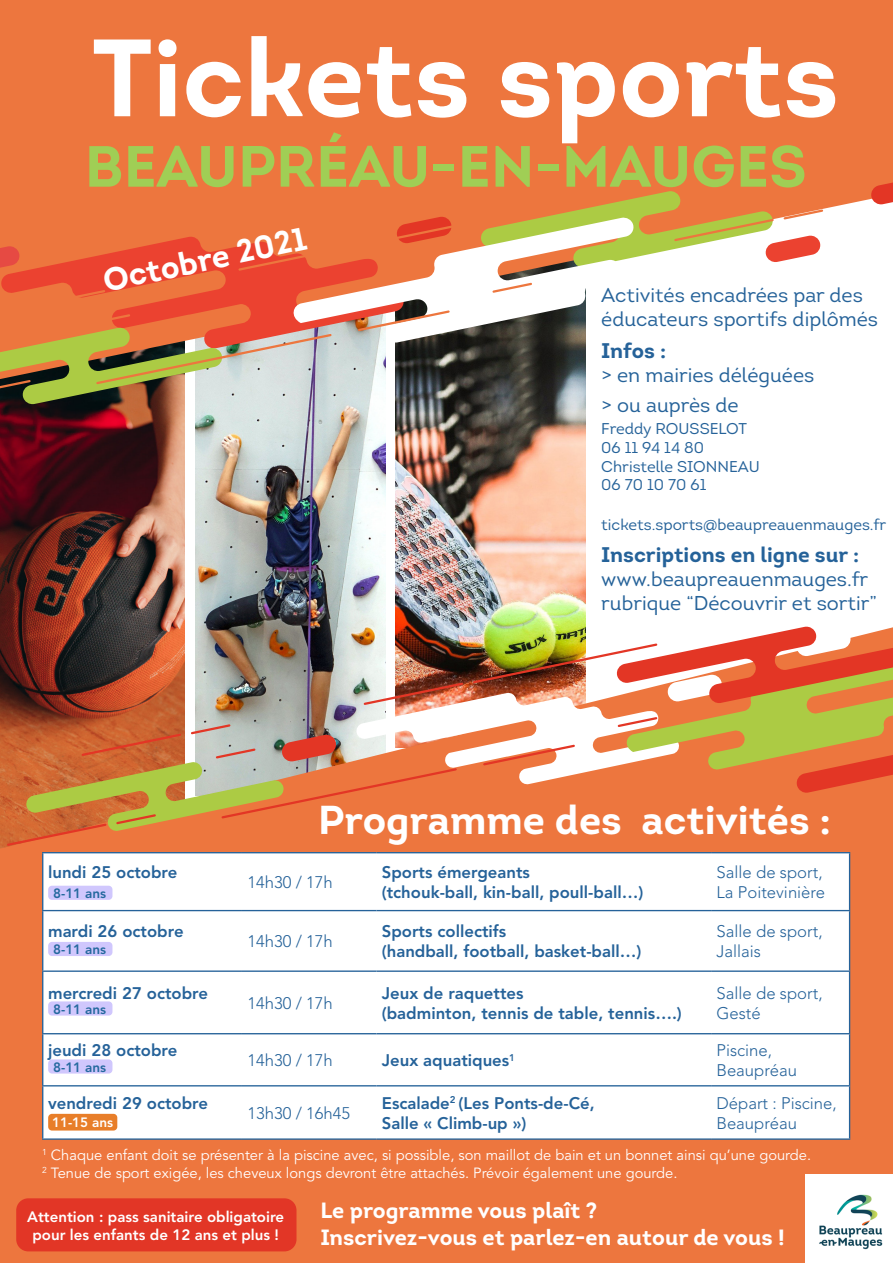
<style>
.page{position:relative;width:893px;height:1263px;background:#fff}
.page>*{position:absolute;margin:0;border:0;box-sizing:border-box;transform-origin:0 0}
.t1{font:700 109.65px "Intro";color:#fff}
.t2{font:700 58.05px "Intro";color:#a0ce55}
.t3{font:700 40.2px "Intro";color:#fff}
.t4{font:700 32.25px "Intro";color:#fff}
.t5{font:700 22.05px "Intro";color:#fff}
.t6{font:700 21.15px "Intro";color:#256299}
.t7{font:20.1px/24px "Intro";color:#256299}
.t8{font:800 16.65px "Avenir LT Std";color:#256299}
.t9{font:300 16.65px "Avenir LT Std";color:#256299}
.t10{font:15.6px "Intro";color:#256299}
.t11{font:800 15px/18px "Avenir LT Std";color:#fff;text-align:center}
.t12{font:14.7px "Avenir LT Std";color:#fff}
.t13{font:800 13.5px "Avenir LT Std";color:#24699e}
.t14{font:800 13.5px "Avenir LT Std";color:#fff}
</style>
<div class="page">
<img style="left:196px;top:413px;width:189px;height:214px">
<img style="left:0;top:413px;width:184px;height:214px">
<img style="left:395px;top:413px;width:190px;height:213px">
<div style="left:0;top:0;width:893px;height:209px;background:#ed763e"></div>
<svg style="left:870px;top:177px;width:23px;height:28px"></svg>
<svg style="left:289px;top:190px;width:532px;height:18px;background:#e77d3e"></svg>
<svg style="left:0;top:208px;width:825px;height:205px"></svg>
<div style="left:0;top:627px;width:893px;height:636px;background:#ed763e"></div>
<img style="left:355px;top:626px;width:538px;height:16px">
<img style="left:5px;top:642px;width:888px;height:205px">
<div style="left:806px;top:1175px;width:87px;height:88px;background:#fff"></div>
<img style="left:819px;top:1194px;width:64px;height:56px">
<svg style="left:43px;top:853px;width:806px;height:285px"></svg>
<hr style="left:42px;top:852px;width:200px;height:1px;background:#256299">
<hr style="left:42px;top:853px;width:1px;height:57px;background:#256299">
<hr style="left:242px;top:852px;width:134px;height:1px;background:#256299">
<hr style="left:376px;top:852px;width:335px;height:1px;background:#256299">
<hr style="left:711px;top:852px;width:139px;height:1px;background:#256299">
<hr style="left:849px;top:853px;width:1px;height:57px;background:#256299">
<hr style="left:42px;top:910px;width:200px;height:1px;background:#256299">
<hr style="left:42px;top:911px;width:1px;height:59px;background:#256299">
<hr style="left:242px;top:910px;width:134px;height:1px;background:#256299">
<hr style="left:376px;top:910px;width:335px;height:1px;background:#256299">
<hr style="left:711px;top:910px;width:139px;height:1px;background:#256299">
<hr style="left:849px;top:911px;width:1px;height:59px;background:#256299">
<hr style="left:42px;top:970px;width:200px;height:2px;background:#256299">
<hr style="left:42px;top:972px;width:1px;height:61px;background:#256299">
<hr style="left:242px;top:970px;width:134px;height:2px;background:#256299">
<hr style="left:376px;top:970px;width:335px;height:2px;background:#256299">
<hr style="left:711px;top:970px;width:139px;height:2px;background:#256299">
<hr style="left:849px;top:972px;width:1px;height:61px;background:#256299">
<hr style="left:42px;top:1033px;width:200px;height:1px;background:#256299">
<hr style="left:42px;top:1034px;width:1px;height:51px;background:#256299">
<hr style="left:242px;top:1033px;width:134px;height:1px;background:#256299">
<hr style="left:376px;top:1033px;width:335px;height:1px;background:#256299">
<hr style="left:711px;top:1033px;width:139px;height:1px;background:#256299">
<hr style="left:849px;top:1034px;width:1px;height:51px;background:#256299">
<hr style="left:42px;top:1085px;width:200px;height:1px;background:#256299">
<hr style="left:42px;top:1086px;width:1px;height:52px;background:#256299">
<hr style="left:242px;top:1085px;width:134px;height:1px;background:#256299">
<hr style="left:376px;top:1085px;width:335px;height:1px;background:#256299">
<hr style="left:711px;top:1085px;width:139px;height:1px;background:#256299">
<hr style="left:849px;top:1086px;width:1px;height:52px;background:#256299">
<hr style="left:42px;top:1138px;width:200px;height:2px;background:#256299">
<hr style="left:242px;top:1138px;width:134px;height:2px;background:#256299">
<hr style="left:376px;top:1138px;width:335px;height:2px;background:#256299">
<hr style="left:711px;top:1138px;width:139px;height:2px;background:#256299">
<div style="left:48px;top:886px;width:64px;height:14px;background:#d0c7fd;border-radius:4px"></div>
<div style="left:48px;top:942px;width:64px;height:14px;background:#d0c7fd;border-radius:4px"></div>
<div style="left:48px;top:1001px;width:64px;height:14px;background:#d0c7fd;border-radius:4px"></div>
<div style="left:48px;top:1059px;width:64px;height:14px;background:#d0c7fd;border-radius:4px"></div>
<div style="left:48px;top:1114px;width:69px;height:16px;background:#e87e29;border-radius:4px"></div>
<div style="left:16px;top:1198px;width:280px;height:53px;background:#e23626;border-radius:12px"></div>
<p class="t1" style="left:92px;top:8px;width:748px">Tickets sports</p>
<p class="t2" style="left:85px;top:129px;width:724px">BEAUPRÉAU-EN-MAUGES</p>
<p class="t4" style="left:99px;top:260px;width:209px;rotate:-12deg">Octobre 2021</p>
<p class="t7" style="left:601px;top:283px;width:278px">Activités encadrées par des éducateurs sportifs diplômés</p>
<p class="t6" style="left:601px;top:337px;width:66px">Infos :</p>
<p class="t7" style="left:601px;top:363px;width:214px">&gt; en mairies déléguées</p>
<p class="t7" style="left:601px;top:393px;width:139px">&gt; ou auprès de</p>
<p class="t10" style="left:601px;top:419px;width:147px">Freddy ROUSSELOT</p>
<p class="t10" style="left:601px;top:438px;width:104px">06 11 94 14 80</p>
<p class="t10" style="left:601px;top:457px;width:160px">Christelle SIONNEAU</p>
<p class="t10" style="left:601px;top:475px;width:107px">06 70 10 70 61</p>
<p class="t10" style="left:601px;top:515px;width:286px">tickets.sports@beaupreauenmauges.fr</p>
<p class="t6" style="left:601px;top:541px;width:259px">Inscriptions en ligne sur :</p>
<p class="t7" style="left:601px;top:567px;width:277px">www.beaupreauenmauges.fr rubrique “Découvrir et sortir”</p>
<p class="t3" style="left:318px;top:794px;width:514px">Programme des activités :</p>
<p class="t8" style="left:48px;top:862px;width:131px">lundi 25 octobre</p>
<p class="t13" style="left:53px;top:885px;width:55px">8-11 ans</p>
<p class="t8" style="left:48px;top:921px;width:137px">mardi 26 octobre</p>
<p class="t13" style="left:53px;top:941px;width:55px">8-11 ans</p>
<p class="t8" style="left:48px;top:983px;width:161px">mercredi 27 octobre</p>
<p class="t13" style="left:53px;top:1001px;width:55px">8-11 ans</p>
<p class="t8" style="left:48px;top:1040px;width:131px">jeudi 28 octobre</p>
<p class="t13" style="left:53px;top:1059px;width:55px">8-11 ans</p>
<p class="t8" style="left:48px;top:1093px;width:161px">vendredi 29 octobre</p>
<p class="t14" style="left:52px;top:1114px;width:63px">11-15 ans</p>
<p class="t9" style="left:247px;top:872px;width:87px">14h30 / 17h</p>
<p class="t9" style="left:247px;top:932px;width:87px">14h30 / 17h</p>
<p class="t9" style="left:247px;top:993px;width:87px">14h30 / 17h</p>
<p class="t8" style="left:382px;top:862px;width:150px">Sports émergeants</p>
<p class="t8" style="left:382px;top:882px;width:263px">(tchouk-ball, kin-ball, poull-ball…)</p>
<p class="t8" style="left:382px;top:921px;width:126px">Sports collectifs</p>
<p class="t8" style="left:382px;top:941px;width:261px">(handball, football, basket-ball…)</p>
<p class="t8" style="left:382px;top:983px;width:143px">Jeux de raquettes</p>
<p class="t8" style="left:382px;top:1003px;width:302px">(badminton, tennis de table, tennis….)</p>
<p class="t9" style="left:247px;top:1050px;width:87px">14h30 / 17h</p>
<p class="t8" style="left:382px;top:1050px;width:135px">Jeux aquatiques<sup>1</sup></p>
<p class="t9" style="left:247px;top:1103px;width:104px">13h30 / 16h45</p>
<p class="t8" style="left:382px;top:1093px;width:214px">Escalade<sup>2</sup> (Les Ponts-de-Cé,</p>
<p class="t8" style="left:382px;top:1113px;width:146px">Salle « Climb-up »)</p>
<p class="t9" style="left:716px;top:862px;width:108px">Salle de sport,</p>
<p class="t9" style="left:716px;top:882px;width:110px">La Poitevinière</p>
<p class="t9" style="left:716px;top:922px;width:108px">Salle de sport,</p>
<p class="t9" style="left:716px;top:942px;width:46px">Jallais</p>
<p class="t9" style="left:716px;top:983px;width:108px">Salle de sport,</p>
<p class="t9" style="left:716px;top:1003px;width:46px">Gesté</p>
<p class="t9" style="left:716px;top:1040px;width:57px">Piscine,</p>
<p class="t9" style="left:716px;top:1060px;width:82px">Beaupréau</p>
<p class="t9" style="left:716px;top:1093px;width:122px">Départ : Piscine,</p>
<p class="t9" style="left:716px;top:1113px;width:82px">Beaupréau</p>
<p class="t12" style="left:42px;top:1146px;width:770px"><sup>1</sup> Chaque enfant doit se présenter à la piscine avec, si possible, son maillot de bain et un bonnet ainsi qu’une gourde.</p>
<p class="t12" style="left:42px;top:1164px;width:637px"><sup>2</sup> Tenue de sport exigée, les cheveux longs devront être attachés. Prévoir également une gourde.</p>
<p class="t11" style="left:27px;top:1207px;width:259px">Attention : pass sanitaire obligatoire pour les enfants de 12 ans et plus !</p>
<p class="t5" style="left:320px;top:1196px;width:278px">Le programme vous plaît ?</p>
<p class="t5" style="left:320px;top:1223px;width:466px">Inscrivez-vous et parlez-en autour de vous !</p>
</div>
